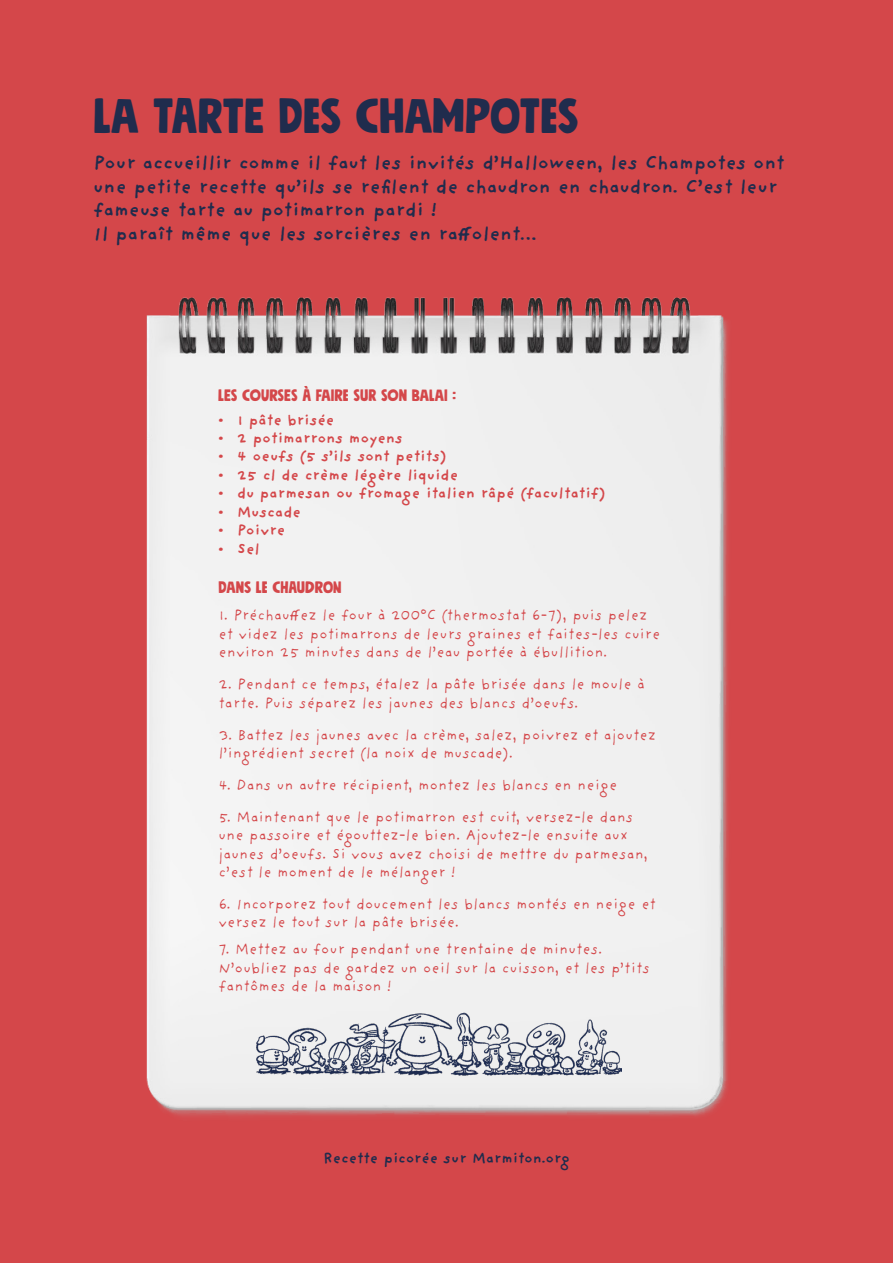
<style>
.page{position:relative;width:893px;height:1263px;background:#d4474a}
.page>*{position:absolute;margin:0;border:0;box-sizing:border-box;transform-origin:0 0}
.t1{font:49.05px "Mindset";color:#202c4d}
.t2{font:700 19.5px/23.4px "Providence Sans Pro";color:#202c4d}
.t3{font:16.5px "Mindset";color:#d4474a}
.t4{font:15.3px/18.5px "Providence Sans Pro";color:#d4474a}
.t5{font:700 15.3px "Providence Sans Pro";color:#d4474a}
.t6{font:700 15px "Providence Sans Pro";color:#202c4d}
</style>
<div class="page">
<img style="left:147px;top:298px;width:581px;height:818px">
<img style="left:256px;top:1012px;width:366px;height:64px">
<p class="t1" style="left:94px;top:84px;width:487px">LA TARTE DES CHAMPOTES</p>
<p class="t2" style="left:94px;top:151px;width:692px">Pour accueillir comme il faut les invités d’Halloween, les Champotes ont une petite recette qu’ils se refilent de chaudron en chaudron. C’est leur fameuse tarte au potimarron pardi !</p>
<p class="t2" style="left:94px;top:221px;width:445px">Il paraît même que les sorcières en raffolent…</p>
<p class="t3" style="left:218px;top:384px;width:239px">LES COURSES À FAIRE SUR SON BALAI :</p>
<p class="t5" style="left:218px;top:410px;width:118px">• 1 pâte brisée</p>
<p class="t5" style="left:218px;top:429px;width:186px">• 2 potimarrons moyens</p>
<p class="t5" style="left:218px;top:447px;width:230px">• 4 oeufs (5 s’ils sont petits)</p>
<p class="t5" style="left:218px;top:466px;width:241px">• 25 cl de crème légère liquide</p>
<p class="t5" style="left:218px;top:484px;width:389px">• du parmesan ou fromage italien râpé (facultatif)</p>
<p class="t5" style="left:218px;top:502px;width:84px">• Muscade</p>
<p class="t5" style="left:218px;top:521px;width:69px">• Poivre</p>
<p class="t5" style="left:218px;top:539px;width:43px">• Sel</p>
<p class="t3" style="left:219px;top:576px;width:124px">DANS LE CHAUDRON</p>
<p class="t4" style="left:219px;top:606px;width:443px">1. Préchauffez le four à 200°C (thermostat 6-7), puis pelez et videz les potimarrons de leurs graines et faites-les cuire environ 25 minutes dans de l’eau portée à ébullition.</p>
<p class="t4" style="left:219px;top:675px;width:428px">2. Pendant ce temps, étalez la pâte brisée dans le moule à tarte. Puis séparez les jaunes des blancs d’oeufs.</p>
<p class="t4" style="left:219px;top:725px;width:439px">3. Battez les jaunes avec la crème, salez, poivrez et ajoutez l’ingrédient secret (la noix de muscade).</p>
<p class="t4" style="left:219px;top:775px;width:400px">4. Dans un autre récipient, montez les blancs en neige</p>
<p class="t4" style="left:219px;top:807px;width:431px">5. Maintenant que le potimarron est cuit, versez-le dans une passoire et égouttez-le bien. Ajoutez-le ensuite aux jaunes d’oeufs. Si vous avez choisi de mettre du parmesan, c’est le moment de le mélanger !</p>
<p class="t4" style="left:219px;top:894px;width:439px">6. Incorporez tout doucement les blancs montés en neige et versez le tout sur la pâte brisée.</p>
<p class="t4" style="left:219px;top:940px;width:385px">7. Mettez au four pendant une trentaine de minutes.</p>
<p class="t4" style="left:219px;top:958px;width:433px">N’oubliez pas de gardez un oeil sur la cuisson, et les p’tits fantômes de la maison !</p>
<p class="t6" style="left:323px;top:1149px;width:248px">Recette picorée sur Marmiton.org</p>
</div>
